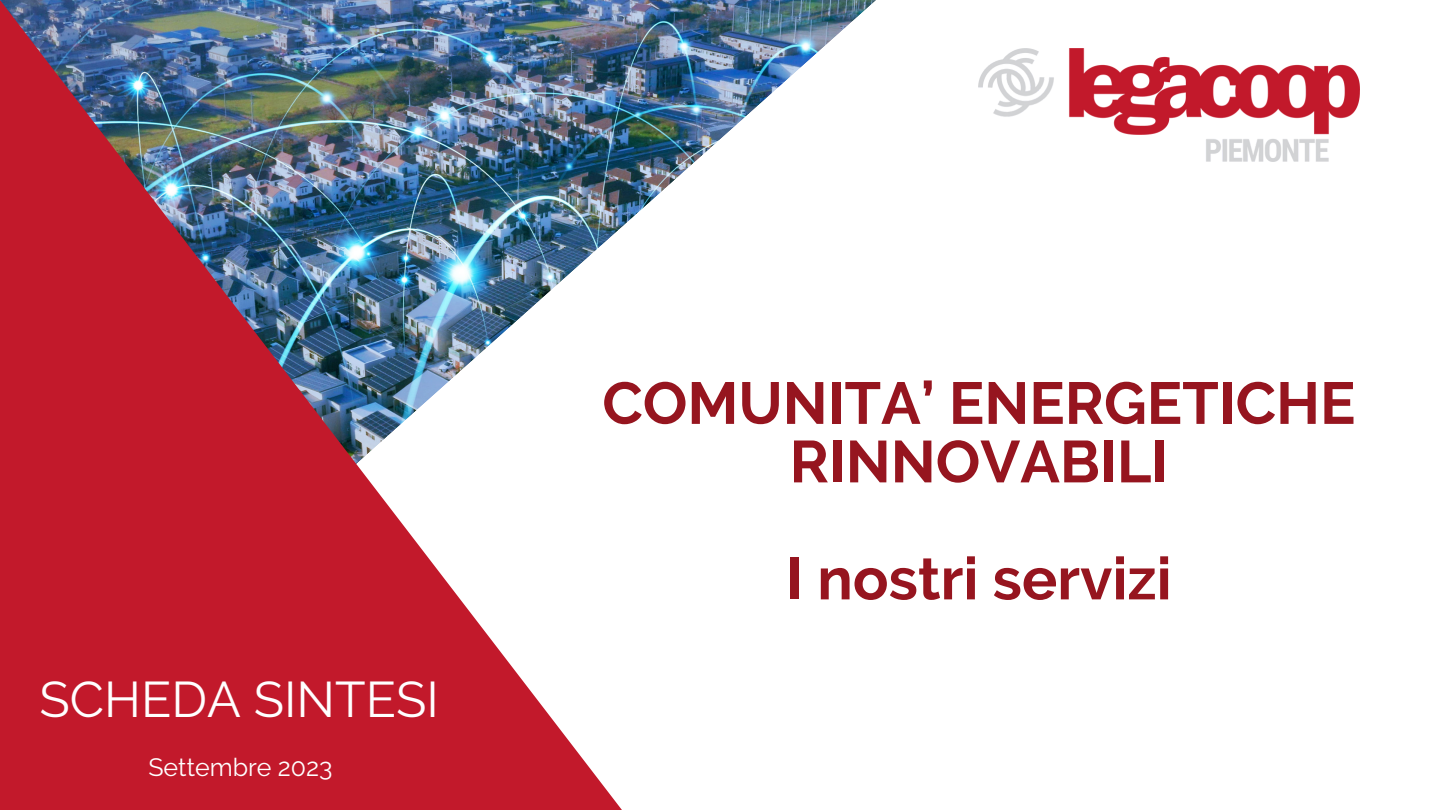
<style>
.page{position:relative;width:1440px;height:810px;background:#fff}
.page>*{position:absolute;margin:0;border:0;box-sizing:border-box;transform-origin:0 0}
.t1{font:700 59px/58.5px "Raleway";color:#96151f;text-align:center}
.t2{font:50px "Raleway";color:#fff}
.t3{font:25px "Raleway";color:#fff}
</style>
<div class="page">
<img style="left:622px;top:0;width:738px;height:227px">
<img style="left:979px;top:49px;width:380px;height:112px">
<img style="left:0;top:0;width:622px;height:810px">
<p class="t2" style="left:40px;top:670px;width:401px">SCHEDA SINTESI</p>
<p class="t3" style="left:148px;top:753px;width:186px">Settembre 2023</p>
<p class="t1" style="left:602px;top:374px;width:755px">COMUNITA’ ENERGETICHE<br>RINNOVABILI</p>
<p class="t1" style="left:786px;top:549px;width:387px">I nostri servizi</p>
</div>
